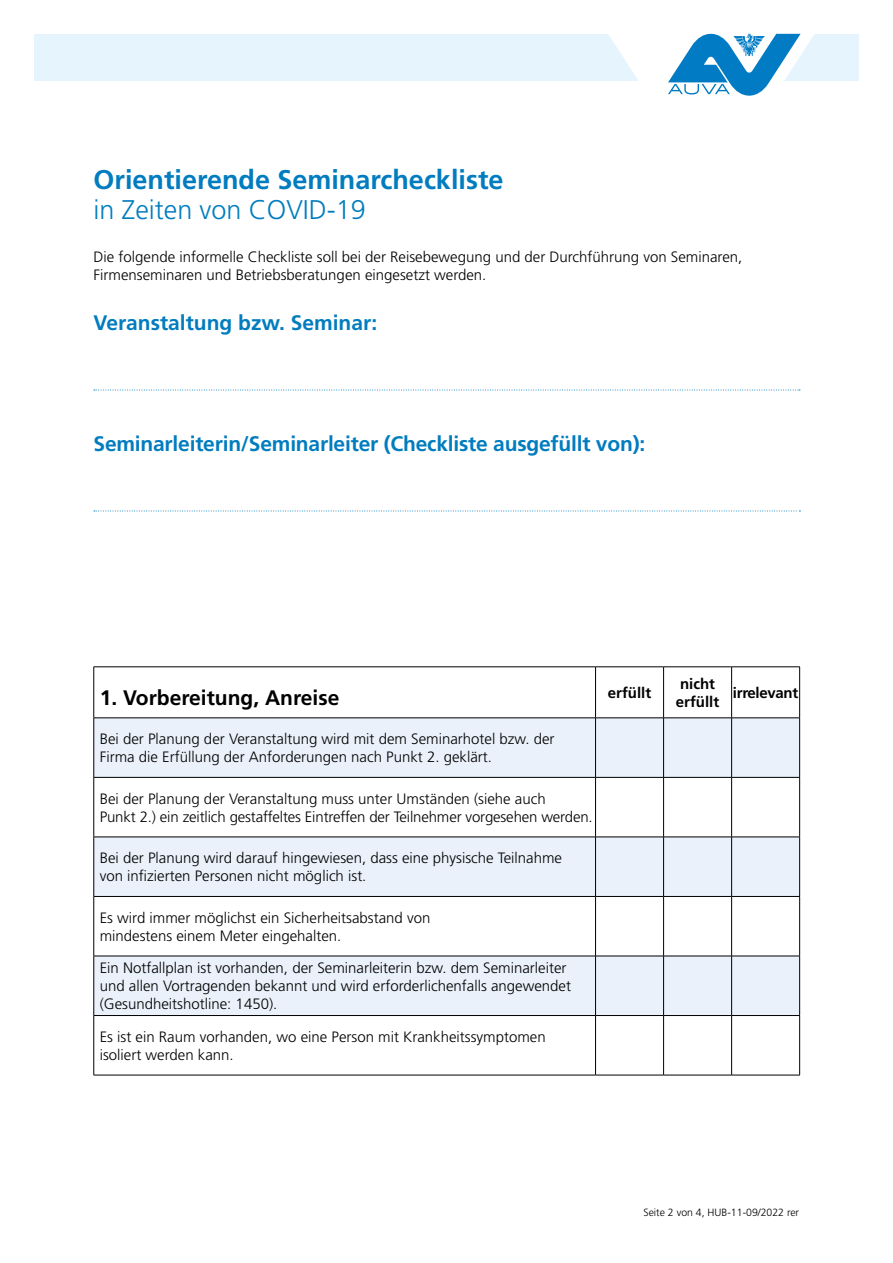
<style>
.page{position:relative;width:893px;height:1263px;background:#fff}
.page>*{position:absolute;margin:0;border:0;box-sizing:border-box;transform-origin:0 0}
.H1_Headline_18pt{font:700 27px/30px "Frutiger LT Std";color:#007cbf}
.H2_Headline_14pt{font:700 21px "Frutiger LT Std";letter-spacing:-.01em;color:#007cbf}
.t1{font:700 21px "Frutiger LT Std";color:#000}
.Copy{font:300 15px/18px "Frutiger LT Std";color:#000}
.t2{font:700 15px/18px "Frutiger LT Std";color:#000}
.t3{font:700 15px "Frutiger LT Std";letter-spacing:-.02em;color:#000}
.t4{font:300 10.5px "Frutiger LT Std";color:#000}
.s1{font-weight:300}
</style>
<div class="page">
<div style="left:34px;top:34px;width:825px;height:47px;background:#e6f5fd"></div>
<svg style="left:95px;top:719px;width:704px;height:296px;fill:#eaf1fa"></svg>
<hr style="left:596px;top:666px;width:68px;height:1px;background:#000">
<hr style="left:664px;top:666px;width:68px;height:1px;background:#000">
<hr style="left:663px;top:667px;width:1px;height:51px;background:#000">
<hr style="left:732px;top:666px;width:68px;height:1px;background:#000">
<hr style="left:731px;top:667px;width:1px;height:51px;background:#000">
<hr style="left:799px;top:667px;width:1px;height:51px;background:#000">
<hr style="left:94px;top:718px;width:1px;height:59px;background:#000">
<hr style="left:596px;top:718px;width:68px;height:1px;background:#000">
<hr style="left:595px;top:718px;width:1px;height:59px;background:#000">
<hr style="left:664px;top:718px;width:68px;height:1px;background:#000">
<hr style="left:663px;top:718px;width:1px;height:59px;background:#000">
<hr style="left:732px;top:718px;width:68px;height:1px;background:#000">
<hr style="left:731px;top:718px;width:1px;height:59px;background:#000">
<hr style="left:799px;top:718px;width:1px;height:59px;background:#000">
<hr style="left:94px;top:777px;width:502px;height:1px;background:#000">
<hr style="left:94px;top:778px;width:1px;height:59px;background:#000">
<hr style="left:596px;top:777px;width:68px;height:1px;background:#000">
<hr style="left:595px;top:778px;width:1px;height:59px;background:#000">
<hr style="left:664px;top:777px;width:68px;height:1px;background:#000">
<hr style="left:663px;top:778px;width:1px;height:59px;background:#000">
<hr style="left:732px;top:777px;width:68px;height:1px;background:#000">
<hr style="left:731px;top:778px;width:1px;height:59px;background:#000">
<hr style="left:799px;top:778px;width:1px;height:59px;background:#000">
<hr style="left:94px;top:837px;width:502px;height:1px;background:#000">
<hr style="left:94px;top:837px;width:1px;height:59px;background:#000">
<hr style="left:596px;top:837px;width:68px;height:1px;background:#000">
<hr style="left:595px;top:837px;width:1px;height:59px;background:#000">
<hr style="left:664px;top:837px;width:68px;height:1px;background:#000">
<hr style="left:663px;top:837px;width:1px;height:59px;background:#000">
<hr style="left:732px;top:837px;width:68px;height:1px;background:#000">
<hr style="left:731px;top:837px;width:1px;height:59px;background:#000">
<hr style="left:799px;top:837px;width:1px;height:59px;background:#000">
<hr style="left:94px;top:896px;width:502px;height:1px;background:#000">
<hr style="left:94px;top:897px;width:1px;height:59px;background:#000">
<hr style="left:596px;top:896px;width:68px;height:1px;background:#000">
<hr style="left:595px;top:897px;width:1px;height:59px;background:#000">
<hr style="left:664px;top:896px;width:68px;height:1px;background:#000">
<hr style="left:663px;top:897px;width:1px;height:59px;background:#000">
<hr style="left:732px;top:896px;width:68px;height:1px;background:#000">
<hr style="left:731px;top:897px;width:1px;height:59px;background:#000">
<hr style="left:799px;top:897px;width:1px;height:59px;background:#000">
<hr style="left:94px;top:956px;width:502px;height:1px;background:#000">
<hr style="left:94px;top:956px;width:1px;height:59px;background:#000">
<hr style="left:596px;top:956px;width:68px;height:1px;background:#000">
<hr style="left:595px;top:956px;width:1px;height:59px;background:#000">
<hr style="left:664px;top:956px;width:68px;height:1px;background:#000">
<hr style="left:663px;top:956px;width:1px;height:59px;background:#000">
<hr style="left:732px;top:956px;width:68px;height:1px;background:#000">
<hr style="left:731px;top:956px;width:1px;height:59px;background:#000">
<hr style="left:799px;top:956px;width:1px;height:59px;background:#000">
<hr style="left:94px;top:1015px;width:502px;height:1px;background:#000">
<hr style="left:94px;top:1016px;width:1px;height:59px;background:#000">
<hr style="left:596px;top:1015px;width:68px;height:1px;background:#000">
<hr style="left:595px;top:1016px;width:1px;height:59px;background:#000">
<hr style="left:664px;top:1015px;width:68px;height:1px;background:#000">
<hr style="left:663px;top:1016px;width:1px;height:59px;background:#000">
<hr style="left:732px;top:1015px;width:68px;height:1px;background:#000">
<hr style="left:731px;top:1016px;width:1px;height:59px;background:#000">
<hr style="left:799px;top:1016px;width:1px;height:59px;background:#000">
<hr style="left:94px;top:1075px;width:502px;height:1px;background:#000">
<hr style="left:596px;top:1075px;width:68px;height:1px;background:#000">
<hr style="left:664px;top:1075px;width:68px;height:1px;background:#000">
<hr style="left:732px;top:1075px;width:68px;height:1px;background:#000">
<hr style="left:94px;top:666px;width:502px;height:1px;background:#000">
<hr style="left:94px;top:667px;width:1px;height:51px;background:#000">
<hr style="left:595px;top:667px;width:1px;height:51px;background:#000">
<hr style="left:94px;top:718px;width:502px;height:1px;background:#000">
<svg style="left:94px;top:390px;width:706px;height:1px"></svg>
<svg style="left:94px;top:511px;width:706px;height:1px"></svg>
<svg style="left:608px;top:33px;width:206px;height:63px"></svg>
<h1 class="H1_Headline_18pt" style="left:94px;top:164px;width:411px">Orientierende Seminarcheckliste <span class="s1">in Zeiten von COVID-19</span></h1>
<p class="Copy" style="left:94px;top:248px;width:650px">Die folgende informelle Checkliste soll bei der Reisebewegung und der Durchführung von Seminaren,<br>Firmenseminaren und Betriebsberatungen eingesetzt werden.</p>
<h2 class="H2_Headline_14pt" style="left:94px;top:310px;width:285px">Veranstaltung bzw. Seminar:</h2>
<h2 class="H2_Headline_14pt" style="left:94px;top:431px;width:553px">Seminarleiterin/Seminarleiter (Checkliste ausgefüllt von):</h2>
<h2 class="t1" style="left:100px;top:685px;width:241px">1. Vorbereitung, Anreise</h2>
<p class="t2" style="left:608px;top:684px;width:45px">erfüllt</p>
<p class="t2" style="left:676px;top:675px;width:45px">nicht erfüllt</p>
<p class="t3" style="left:733px;top:684px;width:67px">irrelevant</p>
<p class="Copy" style="left:100px;top:730px;width:456px">Bei der Planung der Veranstaltung wird mit dem Seminarhotel bzw. der<br>Firma die Erfüllung der Anforderungen nach Punkt 2. geklärt.</p>
<p class="Copy" style="left:100px;top:790px;width:494px">Bei der Planung der Veranstaltung muss unter Umständen (siehe auch<br>Punkt 2.) ein zeitlich gestaffeltes Eintreffen der Teilnehmer vorgesehen werden.</p>
<p class="Copy" style="left:100px;top:849px;width:464px">Bei der Planung wird darauf hingewiesen, dass eine physische Teilnahme von infizierten Personen nicht möglich ist.</p>
<p class="Copy" style="left:100px;top:909px;width:332px">Es wird immer möglichst ein Sicherheitsabstand von mindestens einem Meter eingehalten.</p>
<p class="Copy" style="left:100px;top:959px;width:473px">Ein Notfallplan ist vorhanden, der Seminarleiterin bzw. dem Seminarleiter und allen Vortragenden bekannt und wird erforderlichenfalls angewendet (Gesundheitshotline: 1450).</p>
<p class="Copy" style="left:100px;top:1028px;width:447px">Es ist ein Raum vorhanden, wo eine Person mit Krankheitssymptomen isoliert werden kann.</p>
<p class="t4" style="left:643px;top:1206px;width:157px">Seite 2 von 4, HUB-11-09/2022 rer</p>
</div>
